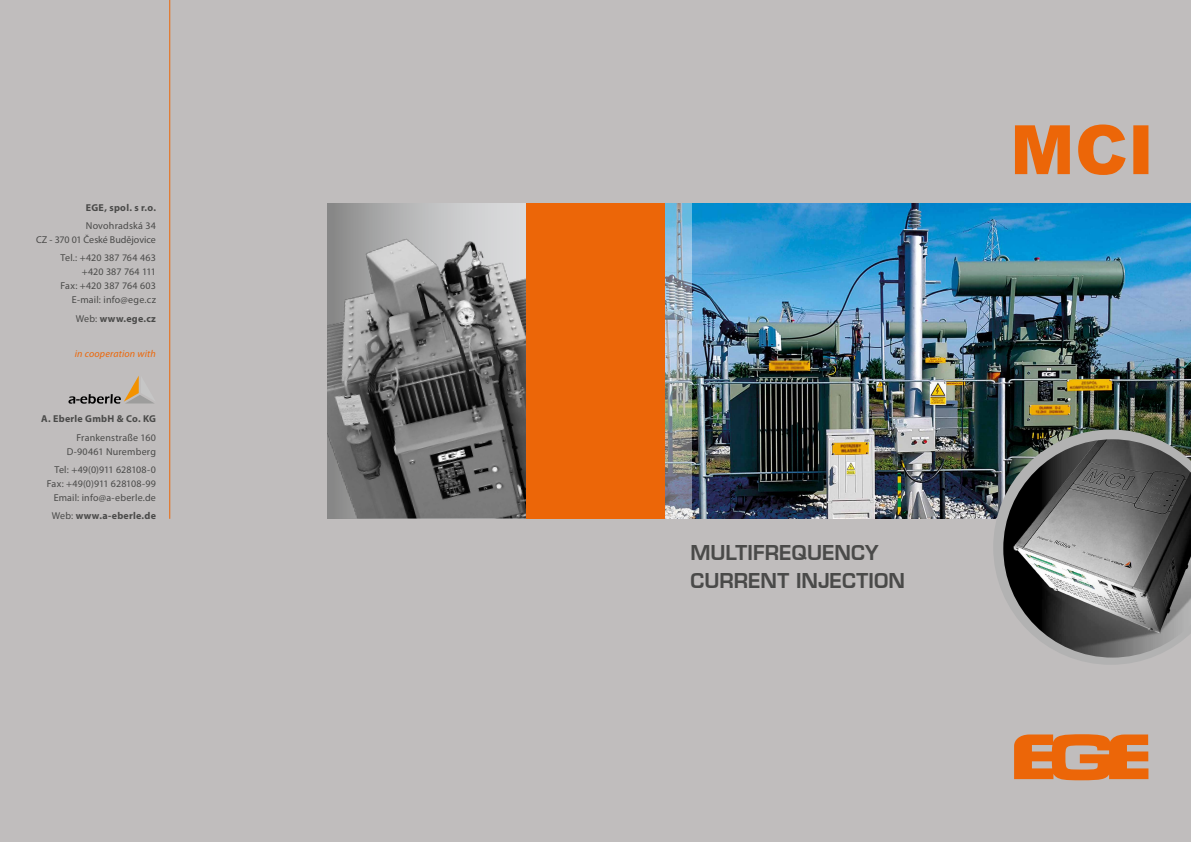
<style>
.page{position:relative;width:1191px;height:842px;background:#c0bdbd}
.page>*{position:absolute;margin:0;border:0;box-sizing:border-box;transform-origin:0 0}
.t1{font:700 20px/28px "Euromode";color:#4a4a49}
.t2{font:10px/14px "Myriad Pro";letter-spacing:.015em;color:#4a4a49;text-align:right}
.t3{font:700 10px "Myriad Pro";letter-spacing:.025em;color:#4a4a49}
.t4{font:italic 10px "Myriad Pro";letter-spacing:.015em;color:#ec6608}
.s1{font-weight:400}
</style>
<div class="page">
<svg style="left:1014px;top:734px;width:134px;height:46px"></svg>
<svg style="left:68px;top:376px;width:86px;height:28px"></svg>
<hr style="left:169px;top:0;width:1px;height:519px;background:#ec6608">
<svg style="left:1015px;top:124px;width:133px;height:51px"></svg>
<img style="left:327px;top:203px;width:199px;height:316px">
<img style="left:692px;top:203px;width:499px;height:316px">
<img style="left:665px;top:203px;width:27px;height:316px">
<div style="left:526px;top:203px;width:139px;height:316px;background:#ec6608"></div>
<img style="left:993px;top:429px;width:198px;height:236px">
<img style="left:1003px;top:439px;width:188px;height:219px">
<p class="t3" style="left:86px;top:201px;width:71px">EGE, spol. s r.o.</p>
<p class="t2" style="left:36px;top:218px;width:121px">Novohradská 34<br>CZ - 370 01 České Budějovice</p>
<p class="t2" style="left:61px;top:251px;width:97px">Tel.: +420 387 764 463 +420 387 764 111<br>Fax: +420 387 764 603<br>E-mail: info@ege.cz</p>
<p class="t3" style="left:76px;top:312px;width:82px"><span class="s1">Web:</span> www.ege.cz</p>
<p class="t4" style="left:75px;top:347px;width:82px">in cooperation with</p>
<p class="t3" style="left:41px;top:413px;width:116px">A. Eberle GmbH &amp; Co. KG</p>
<p class="t2" style="left:67px;top:430px;width:91px">Frankenstraße 160<br>D-90461 Nuremberg</p>
<p class="t2" style="left:47px;top:462px;width:110px">Tel: +49(0)911 628108-0<br>Fax: +49(0)911 628108-99<br>Email: info@a-eberle.de</p>
<p class="t3" style="left:52px;top:509px;width:106px"><span class="s1">Web:</span> www.a-eberle.de</p>
<h1 class="t1" style="left:690px;top:539px;width:216px">MULTIFREQUENCY<br>CURRENT INJECTION</h1>
</div>
